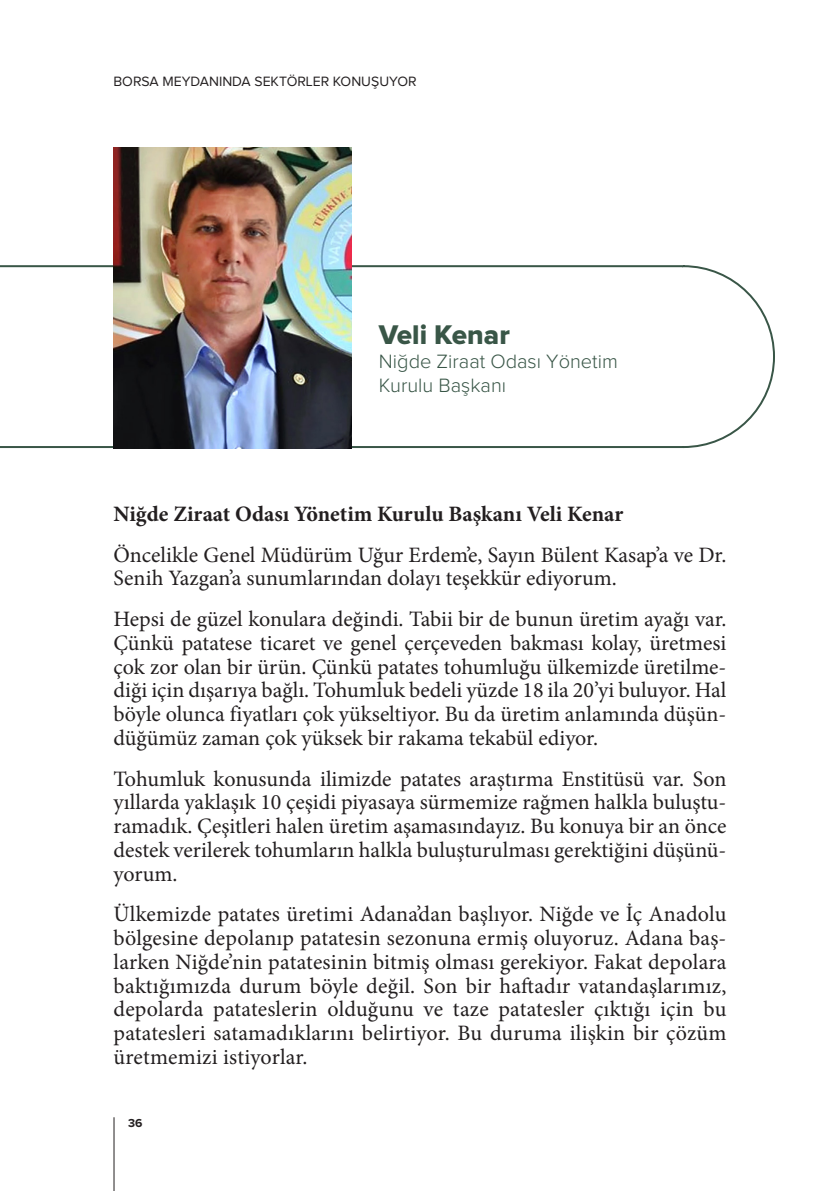
<style>
.page{position:relative;width:840px;height:1191px;background:#fff}
.page>*{position:absolute;margin:0;border:0;box-sizing:border-box;transform-origin:0 0}
.İÇİNDEKİLER{font:28px "Proxima Nova Extrabld";color:#395647}
.t1{font:22px/23.8px "Minion Pro";color:#231f20;text-align:justify}
.t2{font:700 22px "Minion Pro";color:#231f20}
.İÇİNDEKİLER-2{font:300 20px/24px "Proxima Nova";color:#395647}
.t3{font:14px "Proxima Nova";color:#231f20}
.t4{font:700 12px "Proxima Nova";color:#231f20}
</style>
<div class="page">
<hr style="left:113px;top:1117px;width:1px;height:74px;background:#231f20">
<svg style="left:0;top:264px;width:775px;height:185px"></svg>
<img style="left:113px;top:147px;width:238px;height:301px">
<p class="t3" style="left:113px;top:75px;width:304px">BORSA MEYDANINDA SEKTÖRLER KONUŞUYOR</p>
<p class="İÇİNDEKİLER" style="left:379px;top:321px;width:132px">Veli Kenar</p>
<p class="İÇİNDEKİLER-2" style="left:379px;top:350px;width:240px">Niğde Ziraat Odası Yönetim<br>Kurulu Başkanı</p>
<p class="t2" style="left:113px;top:498px;width:511px">Niğde Ziraat Odası Yönetim Kurulu Başkanı Veli Kenar</p>
<p class="t1" style="left:113px;top:542px;width:614px">Öncelikle Genel Müdürüm Uğur Erdem’e, Sayın Bülent Kasap’a ve Dr.<br>Senih Yazgan’a sunumlarından dolayı teşekkür ediyorum.</p>
<p class="t1" style="left:113px;top:607px;width:614px">Hepsi de güzel konulara değindi. Tabii bir de bunun üretim ayağı var.<br>Çünkü patatese ticaret ve genel çerçeveden bakması kolay, üretmesi çok zor olan bir ürün. Çünkü patates tohumluğu ülkemizde üretilme&shy;diği için dışarıya bağlı. Tohumluk bedeli yüzde 18 ila 20’yi buluyor. Hal böyle olunca fiyatları çok yükseltiyor. Bu da üretim anlamında düşün&shy;düğümüz zaman çok yüksek bir rakama tekabül ediyor.</p>
<p class="t1" style="left:113px;top:766px;width:614px">Tohumluk konusunda ilimizde patates araştırma Enstitüsü var. Son yıllarda yaklaşık 10 çeşidi piyasaya sürmemize rağmen halkla buluştu&shy;ramadık. Çeşitleri halen üretim aşamasındayız. Bu konuya bir an önce destek verilerek tohumların halkla buluşturulması gerektiğini düşünü&shy;yorum.</p>
<p class="t1" style="left:113px;top:902px;width:614px">Ülkemizde patates üretimi Adana’dan başlıyor. Niğde ve İç Anadolu bölgesine depolanıp patatesin sezonuna ermiş oluyoruz. Adana baş&shy;larken Niğde’nin patatesinin bitmiş olması gerekiyor. Fakat depolara baktığımızda durum böyle değil. Son bir haftadır vatandaşlarımız, depolarda patateslerin olduğunu ve taze patatesler çıktığı için bu patatesleri satamadıklarını belirtiyor. Bu duruma ilişkin bir çözüm üretmemizi istiyorlar.</p>
<p class="t4" style="left:128px;top:1117px;width:16px">36</p>
</div>
